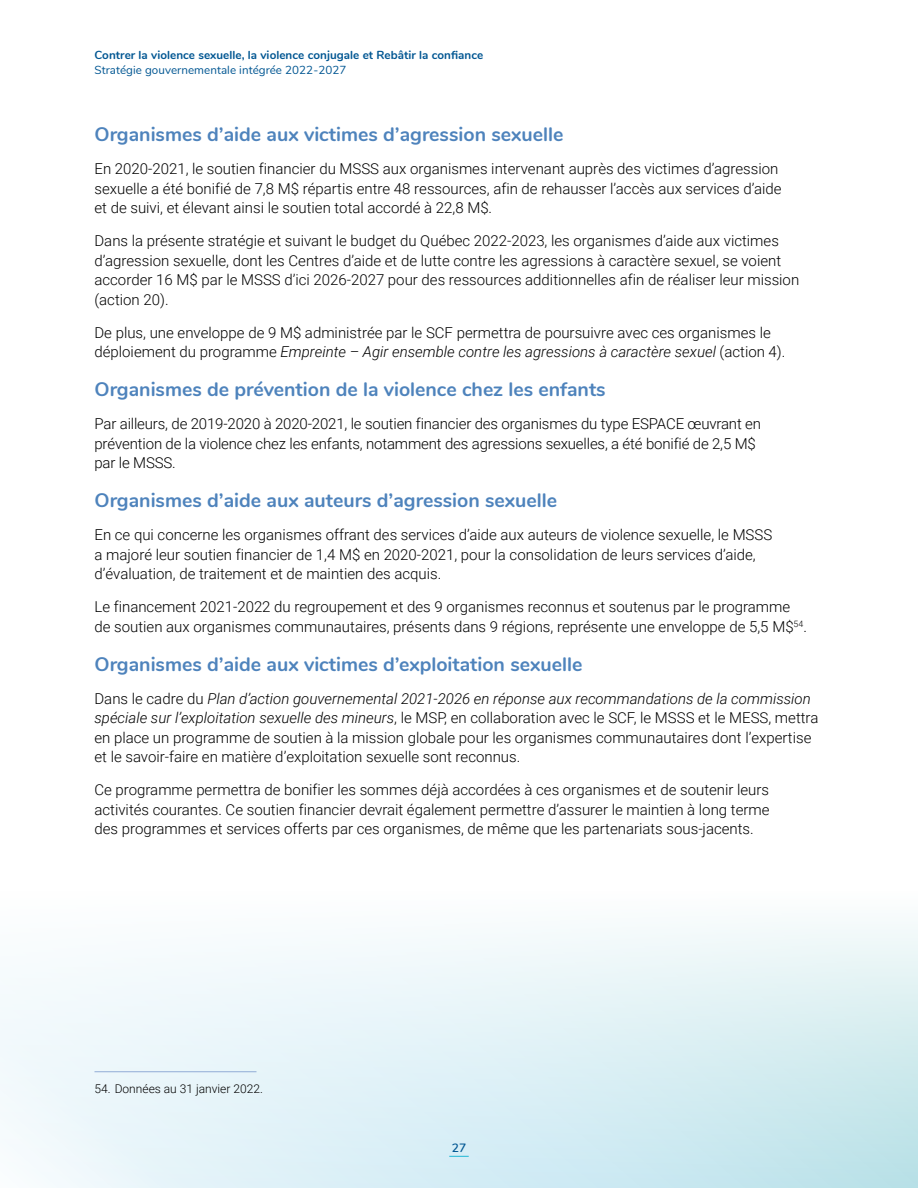
<style>
.page{position:relative;width:918px;height:1188px;background:#fff}
.page>*{position:absolute;margin:0;border:0;box-sizing:border-box;transform-origin:0 0}
.t1{font:700 19.5px "Nunito";color:#4e83bc}
.t2{font:300 15px/19.5px "Roboto";color:#000}
.Note{font:300 12px "Roboto";color:#000}
.t3{font:600 12px "Nunito";color:#005692}
.t4{font:700 11.7px "Nunito";letter-spacing:.005em;color:#005692}
.t5{font:11.7px "Nunito";letter-spacing:.005em;color:#005692}
.s1{font-style:italic}
</style>
<div class="page">
<svg style="left:0;top:924px;width:918px;height:264px"></svg>
<svg style="left:449px;top:1156px;width:20px;height:1px"></svg>
<hr style="left:94px;top:1071px;width:162px;height:1px;background:#91acd6">
<p class="t4" style="left:94px;top:46px;width:390px">Contrer la violence sexuelle, la violence conjugale et Rebâtir la confiance</p>
<p class="t5" style="left:94px;top:61px;width:253px">Stratégie gouvernementale intégrée 2022-2027</p>
<p class="t1" style="left:94px;top:120px;width:470px">Organismes d’aide aux victimes d’agression sexuelle</p>
<p class="t2" style="left:94px;top:159px;width:689px">En 2020-2021, le soutien financier du MSSS aux organismes intervenant auprès des victimes d’agression sexuelle a été bonifié de 7,8 M$ répartis entre 48 ressources, afin de rehausser l’accès aux services d’aide et de suivi, et élevant ainsi le soutien total accordé à 22,8 M$.</p>
<p class="t2" style="left:94px;top:231px;width:706px">Dans la présente stratégie et suivant le budget du Québec 2022-2023, les organismes d’aide aux victimes d’agression sexuelle, dont les Centres d’aide et de lutte contre les agressions à caractère sexuel, se voient accorder 16 M$ par le MSSS d’ici 2026-2027 pour des ressources additionnelles afin de réaliser leur mission (action 20).</p>
<p class="t2" style="left:94px;top:322px;width:692px">De plus, une enveloppe de 9 M$ administrée par le SCF permettra de poursuivre avec ces organismes le déploiement du programme <span class="s1">Empreinte – Agir ensemble contre les agressions à caractère sexuel</span> (action 4).</p>
<h4 class="t1" style="left:94px;top:375px;width:513px">Organismes de prévention de la violence chez les enfants</h4>
<p class="t2" style="left:94px;top:414px;width:668px">Par ailleurs, de 2019-2020 à 2020-2021, le soutien financier des organismes du type ESPACE œuvrant en prévention de la violence chez les enfants, notamment des agressions sexuelles, a été bonifié de 2,5 M$ par le MSSS.</p>
<h4 class="t1" style="left:94px;top:486px;width:464px">Organismes d’aide aux auteurs d’agression sexuelle</h4>
<p class="t2" style="left:94px;top:525px;width:679px">En ce qui concerne les organismes offrant des services d’aide aux auteurs de violence sexuelle, le MSSS a majoré leur soutien financier de 1,4 M$ en 2020-2021, pour la consolidation de leurs services d’aide, d’évaluation, de traitement et de maintien des acquis.</p>
<p class="t2" style="left:94px;top:597px;width:714px">Le financement 2021-2022 du regroupement et des 9 organismes reconnus et soutenus par le programme de soutien aux organismes communautaires, présents dans 9 régions, représente une enveloppe de 5,5 M$<sup>54</sup>.</p>
<h4 class="t1" style="left:94px;top:650px;width:489px">Organismes d’aide aux victimes d’exploitation sexuelle</h4>
<p class="t2" style="left:94px;top:688px;width:725px">Dans le cadre du <span class="s1">Plan d’action gouvernemental 2021-2026 en réponse aux recommandations de la commission spéciale sur l’exploitation sexuelle des mineurs</span>, le MSP, en collaboration avec le SCF, le MSSS et le MESS, mettra en place un programme de soutien à la mission globale pour les organismes communautaires dont l’expertise et le savoir-faire en matière d’exploitation sexuelle sont reconnus.</p>
<p class="t2" style="left:94px;top:780px;width:677px;text-align:justify">Ce programme permettra de bonifier les sommes déjà accordées à ces organismes et de soutenir leurs activités courantes. Ce soutien financier devrait également permettre d’assurer le maintien à long terme des programmes et services offerts par ces organismes, de même que les partenariats sous-jacents.</p>
<p class="Note" style="left:94px;top:1081px;width:170px">54. Données au 31 janvier 2022.</p>
<p class="t3" style="left:452px;top:1139px;width:16px">27</p>
</div>
